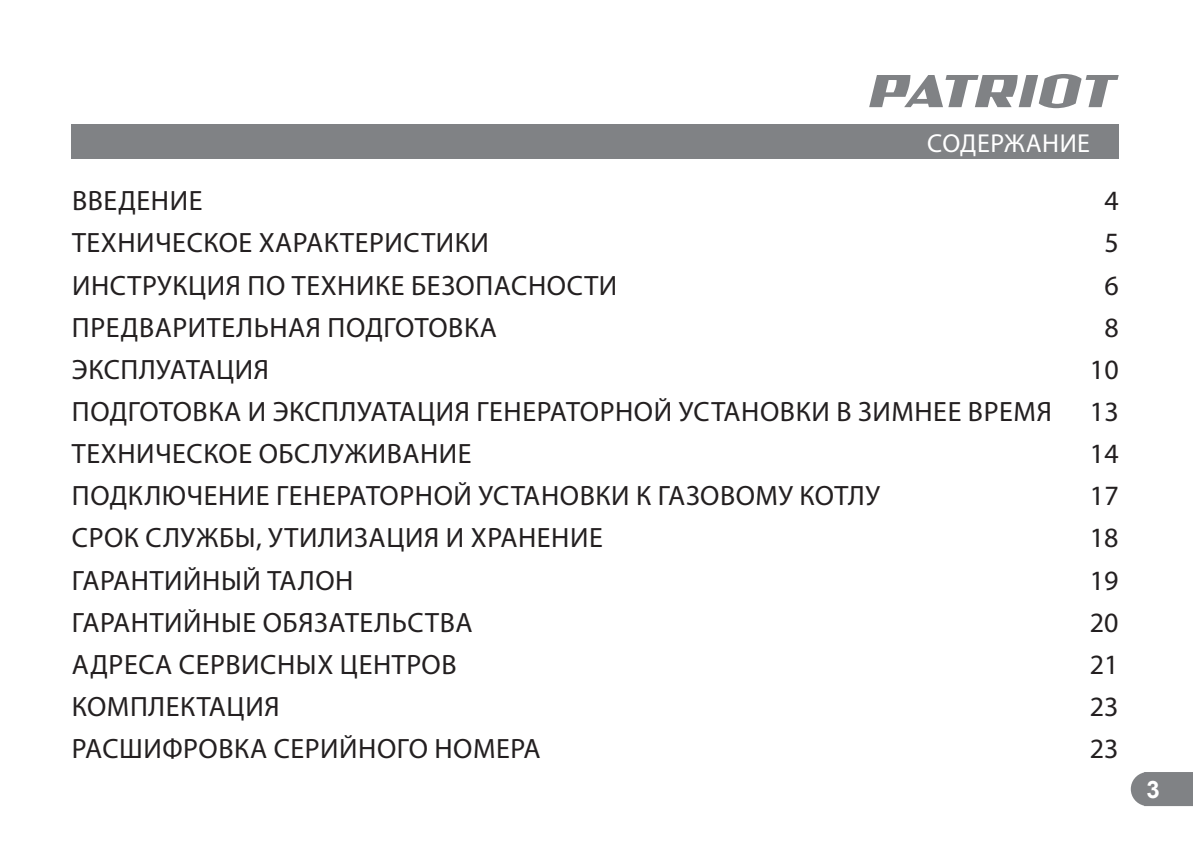
<style>
.page{position:relative;width:1193px;height:846px;background:#fff}
.page>*{position:absolute;margin:0;border:0;box-sizing:border-box;transform-origin:0 0}
.t1{font:28px "Myriad Pro";letter-spacing:.02em;color:#231f20}
.t2{font:26px "Myriad Pro";letter-spacing:.02em;color:#fff}
.t3{font:700 24px "Arial";color:#fff}
</style>
<div class="page">
<svg style="left:1130px;top:772px;width:62px;height:33px"></svg>
<svg style="left:869px;top:74px;width:249px;height:34px"></svg>
<div style="left:72px;top:125px;width:1046px;height:34px;background:#808285"></div>
<p class="t2" style="left:927px;top:127px;width:164px">СОДЕРЖАНИЕ</p>
<p class="t1" style="left:72px;top:183px;width:132px">ВВЕДЕНИЕ</p>
<p class="t1" style="left:1104px;top:183px;width:16px">4</p>
<p class="t1" style="left:72px;top:225px;width:418px">ТЕХНИЧЕСКОЕ ХАРАКТЕРИСТИКИ</p>
<p class="t1" style="left:1104px;top:225px;width:16px">5</p>
<p class="t1" style="left:72px;top:268px;width:547px">ИНСТРУКЦИЯ ПО ТЕХНИКЕ БЕЗОПАСНОСТИ</p>
<p class="t1" style="left:1104px;top:268px;width:16px">6</p>
<p class="t1" style="left:72px;top:310px;width:426px">ПРЕДВАРИТЕЛЬНАЯ ПОДГОТОВКА</p>
<p class="t1" style="left:1104px;top:310px;width:16px">8</p>
<p class="t1" style="left:72px;top:352px;width:199px">ЭКСПЛУАТАЦИЯ</p>
<p class="t1" style="left:1090px;top:352px;width:30px">10</p>
<p class="t1" style="left:72px;top:394px;width:981px">ПОДГОТОВКА И ЭКСПЛУАТАЦИЯ ГЕНЕРАТОРНОЙ УСТАНОВКИ В ЗИМНЕЕ ВРЕМЯ</p>
<p class="t1" style="left:1090px;top:394px;width:30px">13</p>
<p class="t1" style="left:72px;top:436px;width:401px">ТЕХНИЧЕСКОЕ ОБСЛУЖИВАНИЕ</p>
<p class="t1" style="left:1090px;top:436px;width:30px">14</p>
<p class="t1" style="left:72px;top:478px;width:809px">ПОДКЛЮЧЕНИЕ ГЕНЕРАТОРНОЙ УСТАНОВКИ К ГАЗОВОМУ КОТЛУ</p>
<p class="t1" style="left:1090px;top:478px;width:30px">17</p>
<p class="t1" style="left:72px;top:520px;width:532px">СРОК СЛУЖБЫ, УТИЛИЗАЦИЯ И ХРАНЕНИЕ</p>
<p class="t1" style="left:1089px;top:520px;width:30px">18</p>
<p class="t1" style="left:72px;top:562px;width:283px">ГАРАНТИЙНЫЙ ТАЛОН</p>
<p class="t1" style="left:1089px;top:562px;width:30px">19</p>
<p class="t1" style="left:72px;top:604px;width:402px">ГАРАНТИЙНЫЕ ОБЯЗАТЕЛЬСТВА</p>
<p class="t1" style="left:1089px;top:604px;width:30px">20</p>
<p class="t1" style="left:72px;top:647px;width:386px">АДРЕСА СЕРВИСНЫХ ЦЕНТРОВ</p>
<p class="t1" style="left:1089px;top:647px;width:30px">21</p>
<p class="t1" style="left:72px;top:689px;width:209px">КОМПЛЕКТАЦИЯ</p>
<p class="t1" style="left:1089px;top:689px;width:30px">23</p>
<p class="t1" style="left:72px;top:731px;width:470px">РАСШИФРОВКА СЕРИЙНОГО НОМЕРА</p>
<p class="t1" style="left:1089px;top:731px;width:30px">23</p>
<p class="t3" style="left:1146px;top:772px;width:15px">3</p>
</div>
